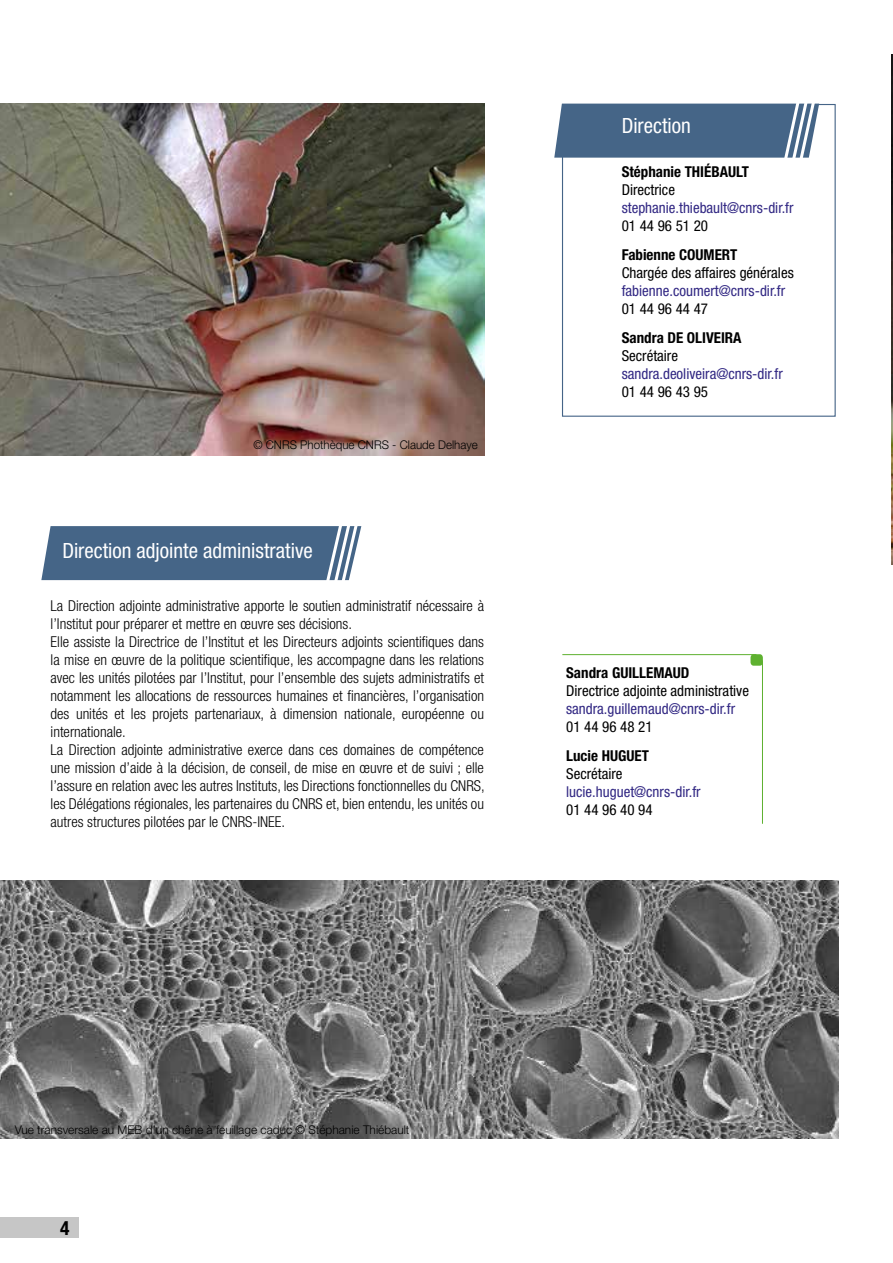
<style>
.page{position:relative;width:893px;height:1263px;background:#fff}
.page>*{position:absolute;margin:0;border:0;box-sizing:border-box;transform-origin:0 0}
.t1{font:condensed 21px "Helvetica Neue LT Std";color:#fff}
.t2{font:700 condensed 19.5px "Helvetica Neue LT Std";color:#000}
.t3{font:300 condensed 15px/18px "Helvetica Neue LT Std";color:#000}
.t4{font:condensed 15px "Helvetica Neue LT Std";color:#312783}
.t5{font:condensed 15px "Helvetica Neue LT Std";color:#000}
.t6{font:700 condensed 15px "Helvetica Neue LT Std";color:#000}
.t7{font:300 12px "Helvetica Neue LT Std";color:#000}
.t8{font:300 12px "Helvetica Neue LT Std";color:#000;scale:.96 1}
</style>
<div class="page">
<div style="left:0;top:1217px;width:78px;height:21px;background:#c6c6c6"></div>
<img style="left:892px;top:54px;width:1px;height:510px">
<hr style="left:562px;top:654px;width:194px;height:1px;background:#5eb130">
<hr style="left:762px;top:660px;width:1px;height:164px;background:#5eb130">
<div style="left:750px;top:654px;width:13px;height:12px;background:#5eb130;border-radius:3px"></div>
<img style="left:0;top:104px;width:484px;height:351px">
<img style="left:0;top:880px;width:839px;height:259px">
<svg style="left:554px;top:103px;width:266px;height:83px"></svg>
<svg style="left:41px;top:526px;width:321px;height:55px;background:#547190"></svg>
<p class="t8" style="left:253px;top:438px;width:235px">© CNRS Phothèque CNRS - Claude Delhaye</p>
<h1 class="t1" style="left:62px;top:538px;width:252px">Direction adjointe administrative</h1>
<p class="t3" style="left:51px;top:597px;width:436px">La Direction adjointe administrative apporte le soutien administratif nécessaire à l’Institut pour préparer et mettre en œuvre ses décisions.<br>Elle assiste la Directrice de l’Institut et les Directeurs adjoints scientifiques dans la mise en œuvre de la politique scientifique, les accompagne dans les relations avec les unités pilotées par l’Institut, pour l’ensemble des sujets administratifs et notamment les allocations de ressources humaines et financières, l’organisation des unités et les projets partenariaux, à dimension nationale, européenne ou internationale.<br>La Direction adjointe administrative exerce dans ces domaines de compétence une mission d’aide à la décision, de conseil, de mise en œuvre et de suivi ; elle l’assure en relation avec les autres Instituts, les Directions fonctionnelles du CNRS, les Délégations régionales, les partenaires du CNRS et, bien entendu, les unités ou autres structures pilotées par le CNRS-INEE.</p>
<h1 class="t1" style="left:622px;top:113px;width:71px">Direction</h1>
<p class="t6" style="left:622px;top:163px;width:129px">Stéphanie THIÉBAULT</p>
<p class="t5" style="left:622px;top:181px;width:55px">Directrice</p>
<p class="t4" style="left:622px;top:199px;width:173px">stephanie.thiebault@cnrs-dir.fr</p>
<p class="t5" style="left:622px;top:217px;width:88px">01 44 96 51 20</p>
<p class="t6" style="left:622px;top:245px;width:117px">Fabienne COUMERT</p>
<p class="t5" style="left:622px;top:264px;width:174px">Chargée des affaires générales</p>
<p class="t4" style="left:622px;top:282px;width:165px">fabienne.coumert@cnrs-dir.fr</p>
<p class="t5" style="left:622px;top:300px;width:88px">01 44 96 44 47</p>
<p class="t6" style="left:622px;top:328px;width:121px">Sandra DE OLIVEIRA</p>
<p class="t5" style="left:622px;top:347px;width:58px">Secrétaire</p>
<p class="t4" style="left:622px;top:365px;width:163px">sandra.deoliveira@cnrs-dir.fr</p>
<p class="t5" style="left:622px;top:383px;width:88px">01 44 96 43 95</p>
<p class="t6" style="left:566px;top:664px;width:125px">Sandra GUILLEMAUD</p>
<p class="t5" style="left:566px;top:682px;width:184px">Directrice adjointe administrative</p>
<p class="t4" style="left:566px;top:700px;width:170px">sandra.guillemaud@cnrs-dir.fr</p>
<p class="t5" style="left:566px;top:718px;width:88px">01 44 96 48 21</p>
<p class="t6" style="left:566px;top:746px;width:84px">Lucie HUGUET</p>
<p class="t5" style="left:566px;top:765px;width:58px">Secrétaire</p>
<p class="t4" style="left:566px;top:783px;width:136px">lucie.huguet@cnrs-dir.fr</p>
<p class="t5" style="left:566px;top:801px;width:88px">01 44 96 40 94</p>
<p class="t7" style="left:15px;top:1123px;width:396px">Vue transversale au MEB d’un chêne à feuillage caduc © Stéphanie Thiébault</p>
<h2 class="t2" style="left:60px;top:1216px;width:11px">4</h2>
</div>
